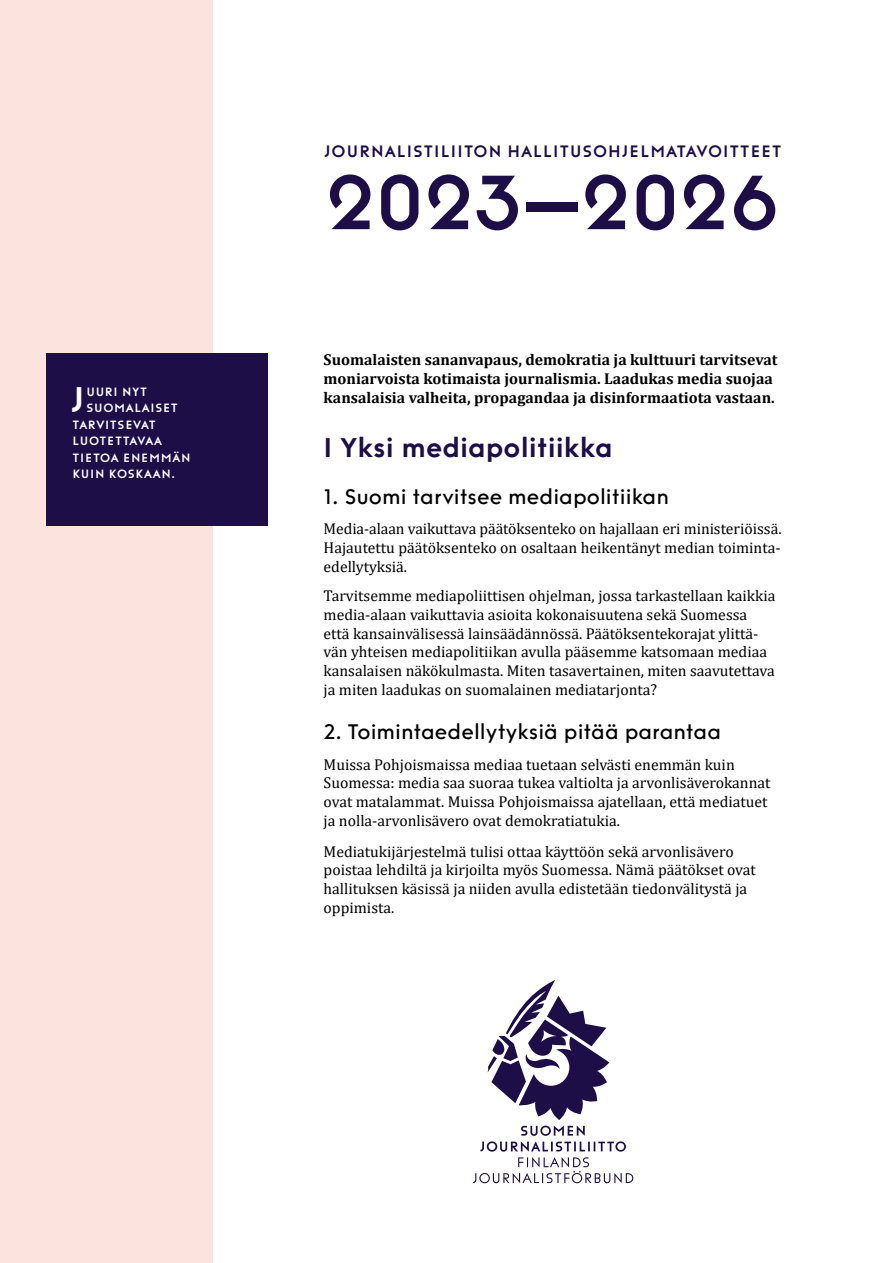
<style>
.page{position:relative;width:893px;height:1263px;background:#fff}
.page>*{position:absolute;margin:0;border:0;box-sizing:border-box;transform-origin:0 0}
.t1{font:76.5px "Funkis Medelfet";letter-spacing:-.05em;color:#1e0e48}
.t2{font:35.55px "Funkis Medelfet";color:#fff}
.ISO_OTSIKKO{font:700 27px "Funkis B.1";color:#1e0e48}
.KAKKOSOTSIKKO{font:500 21px "Funkis B.1";color:#000}
.t3{font:16.5px "Funkis Medelfet";letter-spacing:-.005em;color:#1e0e48}
.LEIPIS{font:15.75px/18.8px "Cambria";color:#000}
.BOLD__LEIPIS{font:700 15.75px/18.8px "Cambria";color:#000}
.t4{font:12px "Funkis Medelfet";color:#fff}
.s1{font-family:"Funkis B.1";font-weight:700}
</style>
<div class="page">
<div style="left:0;top:0;width:213px;height:1263px;background:#fce3de"></div>
<svg style="left:473px;top:980px;width:160px;height:203px"></svg>
<div style="left:47px;top:353px;width:221px;height:173px;background:#1e0e48"></div>
<p class="t2" style="left:70px;top:381px;width:18px">J</p>
<p class="t4" style="left:86px;top:385px;width:63px">UURI NYT</p>
<p class="t4" style="left:86px;top:402px;width:94px">SUOMALAISET</p>
<p class="t4" style="left:72px;top:418px;width:85px">TARVITSEVAT</p>
<p class="t4" style="left:72px;top:435px;width:92px">LUOTETTAVAA</p>
<p class="t4" style="left:72px;top:451px;width:120px">TIETOA ENEMMÄN</p>
<p class="t4" style="left:72px;top:468px;width:104px">KUIN KOSKAAN.</p>
<p class="t3" style="left:324px;top:143px;width:460px">JOURNALISTILIITON HALLITUSOHJELMATAVOITTEET</p>
<p class="t1" style="left:324px;top:162px;width:460px">2023<span class="s1">–</span>2026</p>
<p class="BOLD__LEIPIS" style="left:324px;top:350px;width:455px">Suomalaisten sananvapaus, demokratia ja kulttuuri tarvitsevat moniarvoista kotimaista journalismia. Laadukas media suojaa kansalaisia valheita, propagandaa ja disinformaatiota vastaan.</p>
<p class="ISO_OTSIKKO" style="left:324px;top:431px;width:291px">I Yksi mediapolitiikka</p>
<p class="KAKKOSOTSIKKO" style="left:324px;top:484px;width:347px">1. Suomi tarvitsee mediapolitiikan</p>
<p class="LEIPIS" style="left:324px;top:519px;width:460px;text-align:justify">Media-alaan vaikuttava päätöksenteko on hajallaan eri ministeriöissä.<br>Hajautettu päätöksenteko on osaltaan heikentänyt median toiminta&shy;edellytyksiä.</p>
<p class="LEIPIS" style="left:324px;top:586px;width:453px">Tarvitsemme mediapoliittisen ohjelman, jossa tarkastellaan kaikkia media-alaan vaikuttavia asioita kokonaisuutena sekä Suomessa että kansainvälisessä lainsäädännössä. Päätöksentekorajat ylittä&shy;vän yhteisen mediapolitiikan avulla pääsemme katsomaan mediaa kansalaisen näkökulmasta. Miten tasavertainen, miten saavutettava ja miten laadukas on suomalainen mediatarjonta?</p>
<p class="KAKKOSOTSIKKO" style="left:324px;top:719px;width:399px">2. Toimintaedellytyksiä pitää parantaa</p>
<p class="LEIPIS" style="left:324px;top:755px;width:448px">Muissa Pohjoismaissa mediaa tuetaan selvästi enemmän kuin Suomessa: media saa suoraa tukea valtiolta ja arvonlisäverokannat ovat matalammat. Muissa Pohjoismaissa ajatellaan, että mediatuet ja nolla-arvonlisävero ovat demokratiatukia.</p>
<p class="LEIPIS" style="left:324px;top:842px;width:434px">Mediatukijärjestelmä tulisi ottaa käyttöön sekä arvonlisävero poistaa lehdiltä ja kirjoilta myös Suomessa. Nämä päätökset ovat hallituksen käsissä ja niiden avulla edistetään tiedonvälitystä ja oppimista.</p>
</div>
